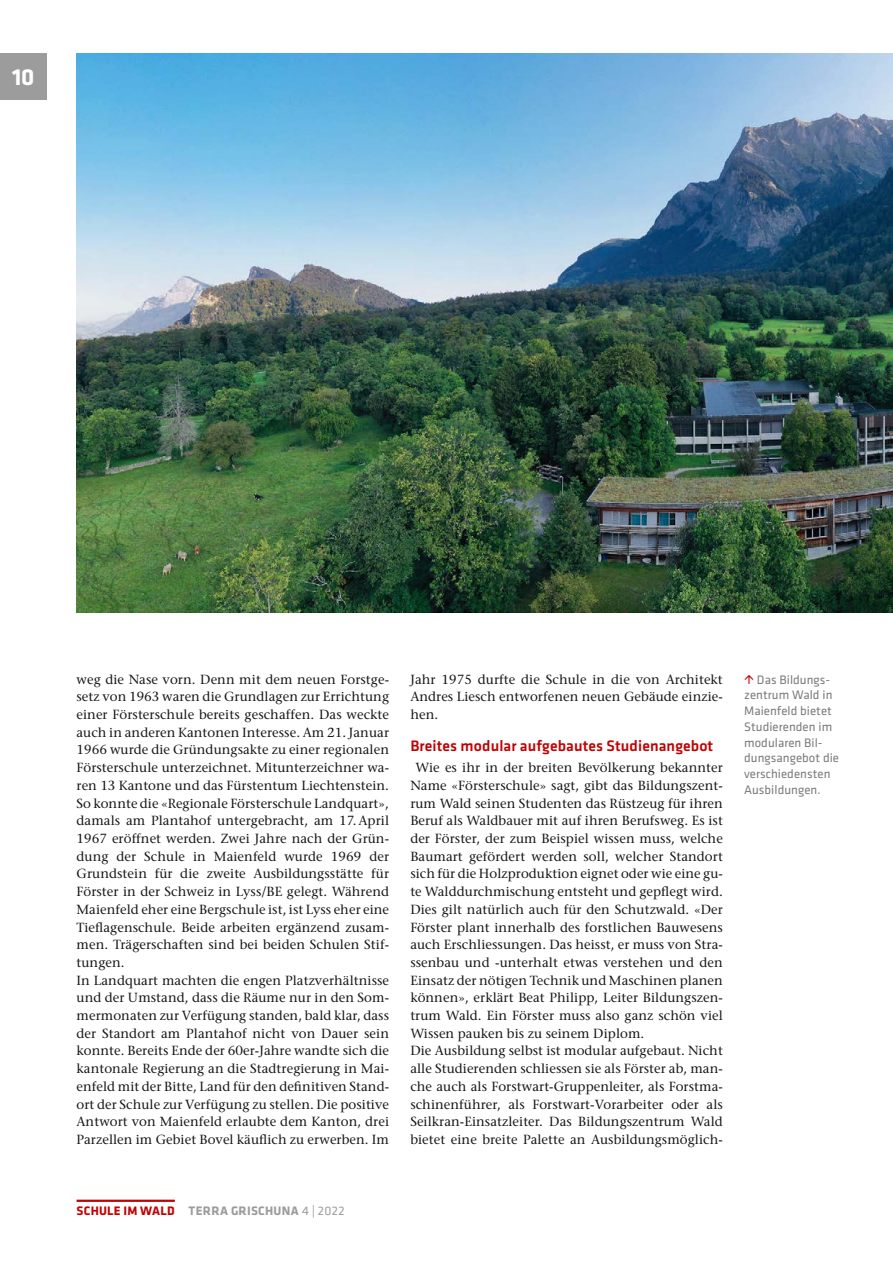
<style>
.page{position:relative;width:893px;height:1263px;background:#fff}
.page>*{position:absolute;margin:0;border:0;box-sizing:border-box;transform-origin:0 0}
.t1{font:700 24px "Klavika";color:#fff}
.Zwischentitel_Thema{font:500 15.75px "Klavika";letter-spacing:.01em;color:#c00304}
.Grundschrift_Thema{font:500 13.2px/17.7px "Stone Serif Std";letter-spacing:.005em;color:#181716;text-align:justify}
.Bildlegende_Thema{font:12.75px/15.8px "Klavika";letter-spacing:.005em;color:#7a7b7a}
.t2{font:700 12.75px "Klavika";letter-spacing:.025em;color:#9c9c9d}
.t3{font:700 12.75px "Klavika";color:#c00304}
.s1{color:#c00304}
.s2{font-weight:400}
</style>
<div class="page">
<div style="left:0;top:53px;width:47px;height:46px;background:#9c9c9d"></div>
<hr style="left:77px;top:1200px;width:98px;height:2px;background:#c00304">
<img style="left:77px;top:53px;width:816px;height:560px">
<h1 class="t1" style="left:12px;top:60px;width:24px">10</h1>
<p class="Grundschrift_Thema" style="left:77px;top:670px;width:314px">weg die Nase vorn. Denn mit dem neuen Forstge&shy;setz von 1963 waren die Grundlagen zur Errichtung einer Försterschule bereits geschaffen. Das weckte auch in anderen Kantonen Interesse. Am 21. Januar 1966 wurde die Gründungsakte zu einer regionalen Försterschule unterzeichnet. Mitunterzeichner wa&shy;ren 13 Kantone und das Fürstentum Liechtenstein.<br>So konnte die «Regionale Försterschule Landquart», damals am Plantahof untergebracht, am 17.April 1967 eröffnet werden. Zwei Jahre nach der Grün&shy;dung der Schule in Maienfeld wurde 1969 der Grundstein für die zweite Ausbildungsstätte für Förster in der Schweiz in Lyss/BE gelegt. Während Maienfeld eher eine Bergschule ist, ist Lyss eher eine Tieflagenschule. Beide arbeiten ergänzend zusam&shy;men. Trägerschaften sind bei beiden Schulen Stif&shy;tungen.</p>
<p class="Grundschrift_Thema" style="left:77px;top:971px;width:314px">In Landquart machten die engen Platzverhältnisse und der Umstand, dass die Räume nur in den Som&shy;mermonaten zur Verfügung standen, bald klar, dass der Standort am Plantahof nicht von Dauer sein konnte. Bereits Ende der 60er-Jahre wandte sich die kantonale Regierung an die Stadtregierung in Mai&shy;enfeld mit der Bitte, Land für den definitiven Stand&shy;ort der Schule zur Verfügung zu stellen. Die positive Antwort von Maienfeld erlaubte dem Kanton, drei Parzellen im Gebiet Bovel käuflich zu erwerben. Im</p>
<p class="Grundschrift_Thema" style="left:410px;top:670px;width:314px">Jahr 1975 durfte die Schule in die von Architekt Andres Liesch entworfenen neuen Gebäude einzie&shy;hen.</p>
<p class="Zwischentitel_Thema" style="left:410px;top:736px;width:304px">Breites modular aufgebautes Studienangebot</p>
<p class="Grundschrift_Thema" style="left:410px;top:759px;width:314px;text-indent:5px">Wie es ihr in der breiten Bevölkerung bekannter Name «Försterschule» sagt, gibt das Bildungszent&shy;rum Wald seinen Studenten das Rüstzeug für ihren Beruf als Waldbauer mit auf ihren Berufsweg. Es ist der Förster, der zum Beispiel wissen muss, welche Baumart gefördert werden soll, welcher Standort sich für die Holzproduktion eignet oder wie eine gu&shy;te Walddurchmischung entsteht und gepflegt wird.<br>Dies gilt natürlich auch für den Schutzwald. «Der Förster plant innerhalb des forstlichen Bauwesens auch Erschliessungen. Das heisst, er muss von Stra&shy;ssenbau und -unterhalt etwas verstehen und den Einsatz der nötigen Technik und Maschinen planen können», erklärt Beat Philipp, Leiter Bildungszen&shy;trum Wald. Ein Förster muss also ganz schön viel Wissen pauken bis zu seinem Diplom.</p>
<p class="Grundschrift_Thema" style="left:410px;top:1042px;width:314px">Die Ausbildung selbst ist modular aufgebaut. Nicht alle Studierenden schliessen sie als Förster ab, man&shy;che auch als Forstwart-Gruppenleiter, als Forstma&shy;schinenführer, als Forstwart-Vorarbeiter oder als Seilkran-Einsatzleiter. Das Bildungszentrum Wald bietet eine breite Palette an Ausbildungsmöglich-</p>
<p class="Bildlegende_Thema" style="left:744px;top:671px;width:96px;text-indent:13px">Das Bildungs&shy;zentrum Wald in<br>Maienfeld bietet<br>Studierenden im modularen Bil&shy;dungsangebot die verschiedensten<br>Ausbildungen.</p>
<p class="t3" style="left:77px;top:1201px;width:16px">SCHU</p>
<p class="t2" style="left:107px;top:1201px;width:239px"><span class="s1">LE IM WALD</span> TERRA GRISCHUNA <span class="s2">4 | 2022</span></p>
</div>
